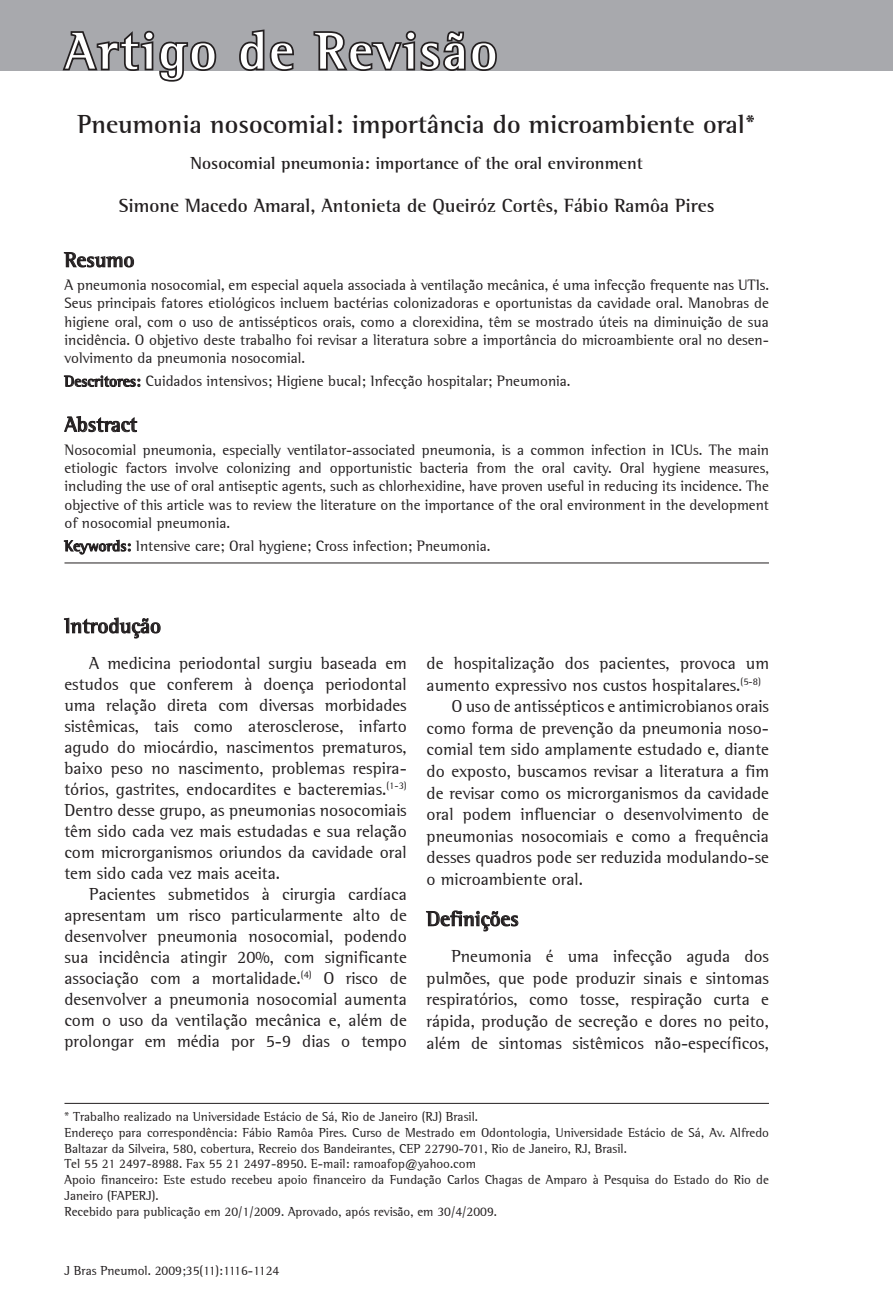
<style>
.page{position:relative;width:893px;height:1315px;background:#fff}
.page>*{position:absolute;margin:0;border:0;box-sizing:border-box;transform-origin:0 0}
.capítulo{font:700 52.5px "Libre Semi Serif S Si";letter-spacing:.05em;color:#fff}
.título___1o_idioma{font:700 26.25px "Libre Semi Serif S Si";color:#231f20}
.sub_título___1o_níve{font:700 21px "Libre Semi Serif S Si";color:#231f20}
.resumo___título{font:700 21px "Libre Semi Serif S Si";color:#231f20}
.autores{font:700 19.25px "Libre Semi Serif S Si";color:#231f20}
.corpo_português{font:17.5px/21px "Libre Semi Serif S Si";color:#231f20;text-align:justify}
.título___2o_idioma{font:700 17.5px "Libre Semi Serif S Si";color:#231f20}
.resumo___português{font:15.22px/18.2px "Libre Semi Serif S Si";color:#231f20;text-align:justify}
.resumo___inglês__Sem{font:15.22px/18.2px "Libre Semi Serif S Si";color:#231f20;text-align:justify}
.palavras-chave___por{font:15.22px "Libre Semi Serif S Si";color:#231f20}
.palavras-chave___ing{font:15.22px "Libre Semi Serif S Si";color:#231f20}
.endereço{font:13.12px/15.8px "Libre Semi Serif S Si";color:#231f20}
.rodapé{font:13.12px "Libre Semi Serif S Si";color:#231f20}
.s1{font-weight:700}
</style>
<div class="page">
<div style="left:0;top:0;width:893px;height:70px;background:#a8a9ad"></div>
<svg style="left:426px;top:910px;width:92px;height:21px"></svg>
<svg style="left:64px;top:617px;width:96px;height:21px"></svg>
<svg style="left:64px;top:252px;width:70px;height:15px"></svg>
<svg style="left:64px;top:376px;width:76px;height:11px"></svg>
<svg style="left:64px;top:416px;width:73px;height:16px"></svg>
<svg style="left:64px;top:540px;width:67px;height:14px"></svg>
<hr style="left:64px;top:1103px;width:705px;height:1px;background:#231f20">
<hr style="left:64px;top:562px;width:705px;height:1px;background:#231f20">
<svg style="left:60px;top:30px;width:159px;height:52px"></svg>
<svg style="left:237px;top:29px;width:59px;height:42px"></svg>
<svg style="left:312px;top:30px;width:187px;height:41px"></svg>
<p class="capítulo" style="left:64px;top:19px;width:434px">Artigo de Revisão</p>
<p class="título___1o_idioma" style="left:77px;top:108px;width:680px">Pneumonia nosocomial: importância do microambiente oral*</p>
<p class="título___2o_idioma" style="left:191px;top:152px;width:454px">Nosocomial pneumonia: importance of the oral environment</p>
<p class="autores" style="left:119px;top:194px;width:597px">Simone Macedo Amaral, Antonieta de Queiróz Cortês, Fábio Ramôa Pires</p>
<p class="resumo___título" style="left:64px;top:247px;width:72px">Resumo</p>
<p class="resumo___português" style="left:64px;top:276px;width:706px">A pneumonia nosocomial, em especial aquela associada à ventilação mecânica, é uma infecção frequente nas UTIs.<br>Seus principais fatores etiológicos incluem bactérias colonizadoras e oportunistas da cavidade oral. Manobras de higiene oral, com o uso de antissépticos orais, como a clorexidina, têm se mostrado úteis na diminuição de sua incidência. O objetivo deste trabalho foi revisar a literatura sobre a importância do microambiente oral no desen&shy;volvimento da pneumonia nosocomial.</p>
<p class="palavras-chave___por" style="left:64px;top:372px;width:508px"><span class="s1">Descritores:</span> Cuidados intensivos; Higiene bucal; Infecção hospitalar; Pneumonia.</p>
<p class="resumo___título" style="left:64px;top:411px;width:74px">Abstract</p>
<p class="resumo___inglês__Sem" style="left:64px;top:440px;width:706px">Nosocomial pneumonia, especially ventilator-associated pneumonia, is a common infection in ICUs. The main etiologic factors involve colonizing and opportunistic bacteria from the oral cavity. Oral hygiene measures, including the use of oral antiseptic agents, such as chlorhexidine, have proven useful in reducing its incidence. The objective of this article was to review the literature on the importance of the oral environment in the development of nosocomial pneumonia.</p>
<p class="palavras-chave___ing" style="left:64px;top:537px;width:427px"><span class="s1">Keywords:</span> Intensive care; Oral hygiene; Cross infection; Pneumonia.</p>
<p class="sub_título___1o_níve" style="left:64px;top:613px;width:98px">Introdução</p>
<p class="corpo_português" style="left:64px;top:652px;width:344px;text-indent:25px">A medicina periodontal surgiu baseada em estudos que conferem à doença periodontal uma relação direta com diversas morbidades sistêmicas, tais como aterosclerose, infarto agudo do miocárdio, nascimentos prematuros, baixo peso no nascimento, problemas respira&shy;tórios, gastrites, endocardites e bacteremias.<sup>(1-3)<br></sup>Dentro desse grupo, as pneumonias nosocomiais têm sido cada vez mais estudadas e sua relação com microrganismos oriundos da cavidade oral tem sido cada vez mais aceita.</p>
<p class="corpo_português" style="left:64px;top:883px;width:344px;text-indent:25px">Pacientes submetidos à cirurgia cardíaca apresentam um risco particularmente alto de desenvolver pneumonia nosocomial, podendo sua incidência atingir 20%, com significante associação com a mortalidade.<sup>(4)</sup> O risco de desenvolver a pneumonia nosocomial aumenta com o uso da ventilação mecânica e, além de prolongar em média por 5-9 dias o tempo</p>
<p class="corpo_português" style="left:427px;top:652px;width:344px;line-height:21.5px">de hospitalização dos pacientes, provoca um aumento expressivo nos custos hospitalares.<sup>(5-8)</sup></p>
<p class="corpo_português" style="left:427px;top:695px;width:344px;line-height:21.5px;text-indent:25px">O uso de antissépticos e antimicrobianos orais como forma de prevenção da pneumonia noso&shy;comial tem sido amplamente estudado e, diante do exposto, buscamos revisar a literatura a fim de revisar como os microrganismos da cavidade oral podem influenciar o desenvolvimento de pneumonias nosocomiais e como a frequência desses quadros pode ser reduzida modulando-se o microambiente oral.</p>
<p class="sub_título___1o_níve" style="left:427px;top:906px;width:94px">Definições</p>
<p class="corpo_português" style="left:427px;top:945px;width:344px;line-height:21.5px;text-indent:25px">Pneumonia é uma infecção aguda dos pulmões, que pode produzir sinais e sintomas respiratórios, como tosse, respiração curta e rápida, produção de secreção e dores no peito, além de sintomas sistêmicos não-específicos,</p>
<p class="endereço" style="left:64px;top:1108px;width:415px">* Trabalho realizado na Universidade Estácio de Sá, Rio de Janeiro (RJ) Brasil.</p>
<p class="endereço" style="left:64px;top:1124px;width:706px">Endereço para correspondência: Fábio Ramôa Pires. Curso de Mestrado em Odontologia, Universidade Estácio de Sá, Av. Alfredo<br>Baltazar da Silveira, 580, cobertura, Recreio dos Bandeirantes, CEP 22790-701, Rio de Janeiro, RJ, Brasil.</p>
<p class="endereço" style="left:64px;top:1156px;width:413px">Tel 55 21 2497-8988. Fax 55 21 2497-8950. E-mail: ramoafop@yahoo.com</p>
<p class="endereço" style="left:64px;top:1171px;width:706px">Apoio financeiro: Este estudo recebeu apoio financeiro da Fundação Carlos Chagas de Amparo à Pesquisa do Estado do Rio de<br>Janeiro (FAPERJ).</p>
<p class="endereço" style="left:64px;top:1203px;width:434px">Recebido para publicação em 20/1/2009. Aprovado, após revisão, em 30/4/2009.</p>
<p class="rodapé" style="left:64px;top:1263px;width:216px">J Bras Pneumol. 2009;35(11):1116-1124</p>
</div>
